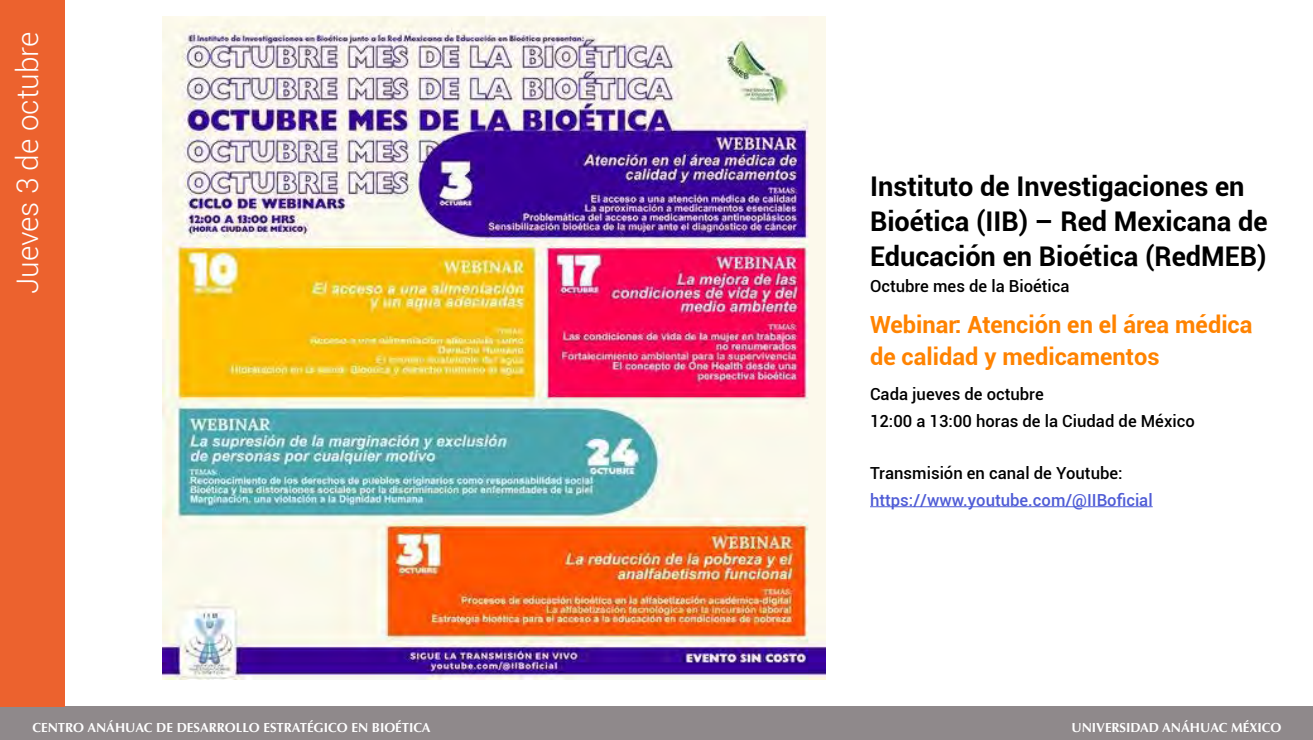
<style>
.page{position:relative;width:1313px;height:740px;background:#fff}
.page>*{position:absolute;margin:0;border:0;box-sizing:border-box;transform-origin:0 0}
.t1{font:300 29.75px "Roboto";color:#fff}
.t2{font:700 27.12px/35px "Roboto";color:#000}
.t3{font:700 23.62px/32.4px "Roboto";color:#ff8300}
.t4{font:500 16.62px/26.2px "Roboto";color:#000}
.t5{font:500 16.62px "Roboto";color:#4f5cd6}
.t6{font:700 13.12px "Optima";color:#fff}
</style>
<div class="page">
<div style="left:0;top:706px;width:1312px;height:33px;background:#8f898b"></div>
<div style="left:0;top:0;width:65px;height:706px;background:#ec622e"></div>
<img style="left:163px;top:16px;width:663px;height:663px">
<hr style="left:870px;top:506px;width:282px;height:1px;background:#4f5cd6">
<h1 class="t1" style="left:7px;top:294px;width:264px;rotate:-90deg">Jueves 3 de octubre</h1>
<h2 class="t2" style="left:870px;top:167px;width:399px">Instituto de Investigaciones en<br>Bioética (IIB) – Red Mexicana de<br>Educación en Bioética (RedMEB)</h2>
<p class="t4" style="left:870px;top:272px;width:201px">Octubre mes de la Bioética</p>
<h3 class="t3" style="left:870px;top:307px;width:384px">Webinar: Atención en el área médica de calidad y medicamentos</h3>
<p class="t4" style="left:870px;top:380px;width:326px">Cada jueves de octubre<br>12:00 a 13:00 horas de la Ciudad de México</p>
<p class="t4" style="left:870px;top:459px;width:254px">Transmisión en canal de Youtube:</p>
<p class="t5" style="left:870px;top:487px;width:284px">https://www.youtube.com/@IIBoficial</p>
<p class="t6" style="left:32px;top:719px;width:399px">CENTRO ANÁHUAC DE DESARROLLO ESTRATÉGICO EN BIOÉTICA</p>
<p class="t6" style="left:1071px;top:719px;width:211px">UNIVERSIDAD ANÁHUAC MÉXICO</p>
</div>
